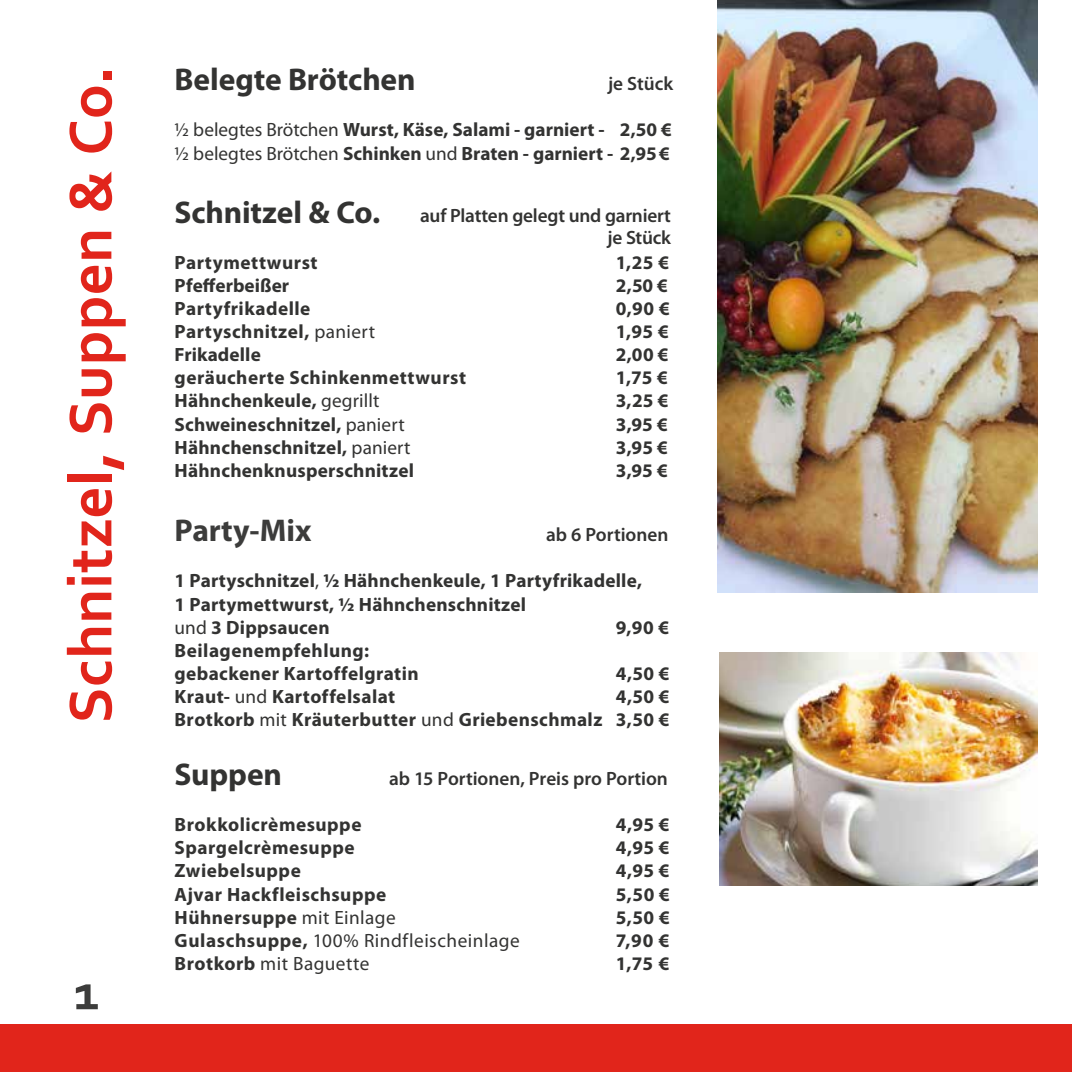
<style>
.page{position:relative;width:1072px;height:1072px;background:#fff}
.page>*{position:absolute;margin:0;border:0;box-sizing:border-box;transform-origin:0 0}
.t1{font:700 63px "Corbel";color:#e1251b}
.t2{font:700 52.5px "Corbel";color:#3c3c3b}
.t3{font:700 31.5px "Myriad Pro";letter-spacing:-.005em;color:#333332}
.t4{font:700 31.5px "Myriad Pro";color:#3c3c3b}
.t5{font:700 19.25px/23.1px "Myriad Pro";letter-spacing:.02em;color:#333332}
.t6{font:700 19.25px/23.1px "Myriad Pro";color:#333332}
.t7{font:600 19.25px/21.3px "Myriad Pro";letter-spacing:-.005em;color:#333332;text-align:right}
.t8{font:19.25px "Myriad Pro";letter-spacing:.025em;color:#333332}
.s1{font-weight:400}
.s2{font-weight:700}
</style>
<div class="page">
<img style="left:720px;top:652px;width:317px;height:233px">
<img style="left:718px;top:0;width:319px;height:592px">
<div style="left:0;top:1024px;width:1071px;height:47px;background:#e1251b"></div>
<h1 class="t1" style="left:51px;top:723px;width:658px;rotate:-90deg">Schnitzel, Suppen &amp; Co.</h1>
<h2 class="t2" style="left:74px;top:959px;width:27px">1</h2>
<h3 class="t3" style="left:175px;top:59px;width:242px">Belegte Brötchen</h3>
<p class="t7" style="left:608px;top:73px;width:67px">je Stück</p>
<p class="t6" style="left:175px;top:118px;width:498px"><span class="s1">½ belegtes Brötchen</span> Wurst, Käse, Salami - garniert - 2,50 € <span class="s1">½ belegtes Brötchen</span> Schinken <span class="s1">und</span> Braten - garniert - 2,95 €</p>
<h3 class="t3" style="left:175px;top:191px;width:207px">Schnitzel &amp; Co.</h3>
<p class="t5" style="left:175px;top:250px;width:144px">Partymettwurst</p>
<p class="t5" style="left:616px;top:250px;width:55px">1,25 €</p>
<p class="t5" style="left:175px;top:273px;width:116px">Pfefferbeißer</p>
<p class="t5" style="left:616px;top:273px;width:54px">2,50 €</p>
<p class="t5" style="left:175px;top:296px;width:137px">Partyfrikadelle</p>
<p class="t5" style="left:616px;top:296px;width:55px">0,90 €</p>
<p class="t5" style="left:175px;top:319px;width:202px">Partyschnitzel, <span class="s1">paniert</span></p>
<p class="t5" style="left:616px;top:319px;width:54px">1,95 €</p>
<p class="t5" style="left:175px;top:342px;width:88px">Frikadelle</p>
<p class="t5" style="left:616px;top:342px;width:54px">2,00 €</p>
<p class="t5" style="left:175px;top:366px;width:293px">geräucherte Schinkenmettwurst</p>
<p class="t5" style="left:616px;top:366px;width:54px">1,75 €</p>
<p class="t5" style="left:175px;top:389px;width:206px">Hähnchenkeule, <span class="s1">gegrillt</span></p>
<p class="t5" style="left:616px;top:389px;width:54px">3,25 €</p>
<p class="t5" style="left:175px;top:412px;width:231px">Schweineschnitzel, <span class="s1">paniert</span></p>
<p class="t5" style="left:616px;top:412px;width:54px">3,95 €</p>
<p class="t5" style="left:175px;top:435px;width:237px">Hähnchenschnitzel, <span class="s1">paniert</span></p>
<p class="t5" style="left:616px;top:435px;width:54px">3,95 €</p>
<p class="t5" style="left:175px;top:458px;width:241px">Hähnchenknusperschnitzel</p>
<p class="t5" style="left:616px;top:458px;width:54px">3,95 €</p>
<h3 class="t4" style="left:175px;top:510px;width:138px">Party-Mix</h3>
<p class="t7" style="left:546px;top:523px;width:124px">ab 6 Portionen</p>
<p class="t5" style="left:175px;top:569px;width:469px">1 Partyschnitzel<span class="s1">,</span> ½ Hähnchenkeule, 1 Partyfrikadelle,<br>1 Partymettwurst, ½ Hähnchenschnitzel<br><span class="s1">und</span> 3 Dippsaucen</p>
<p class="t7" style="left:420px;top:205px;width:252px">auf Platten gelegt und garniert je Stück</p>
<p class="t5" style="left:616px;top:615px;width:55px">9,90 €</p>
<p class="t5" style="left:175px;top:638px;width:245px">Beilagenempfehlung: gebackener Kartoffelgratin</p>
<p class="t5" style="left:616px;top:661px;width:55px">4,50 €</p>
<p class="t5" style="left:175px;top:684px;width:222px">Kraut- <span class="s1">und</span> Kartoffelsalat</p>
<p class="t5" style="left:175px;top:684px;width:496px;text-align:right">4,50 €<br>Brotkorb <span class="s1">mit</span> Kräuterbutter <span class="s1">und</span> Griebenschmalz 3,50 €</p>
<h3 class="t3" style="left:175px;top:753px;width:109px">Suppen</h3>
<p class="t7" style="left:389px;top:767px;width:280px">ab 15 Portionen, Preis pro Portion</p>
<p class="t5" style="left:175px;top:812px;width:188px">Brokkolicrèmesuppe</p>
<p class="t5" style="left:616px;top:812px;width:55px">4,95 €</p>
<p class="t5" style="left:175px;top:835px;width:181px">Spargelcrèmesuppe</p>
<p class="t5" style="left:616px;top:835px;width:55px">4,95 €</p>
<p class="t5" style="left:175px;top:858px;width:128px">Zwiebelsuppe</p>
<p class="t5" style="left:616px;top:858px;width:55px">4,95 €</p>
<p class="t5" style="left:175px;top:881px;width:213px">Ajvar Hackfleischsuppe</p>
<p class="t5" style="left:616px;top:881px;width:56px">5,50 €</p>
<p class="t5" style="left:175px;top:905px;width:223px">Hühnersuppe <span class="s1">mit Einlage</span></p>
<p class="t5" style="left:616px;top:905px;width:56px">5,50 €</p>
<p class="t8" style="left:175px;top:928px;width:347px"><span class="s2">Gulaschsuppe,</span> 100% Rindfleischeinlage</p>
<p class="t5" style="left:616px;top:928px;width:55px">7,90 €</p>
<p class="t8" style="left:175px;top:951px;width:196px"><span class="s2">Brotkorb</span> mit Baguette</p>
<p class="t5" style="left:616px;top:951px;width:55px">1,75 €</p>
</div>
